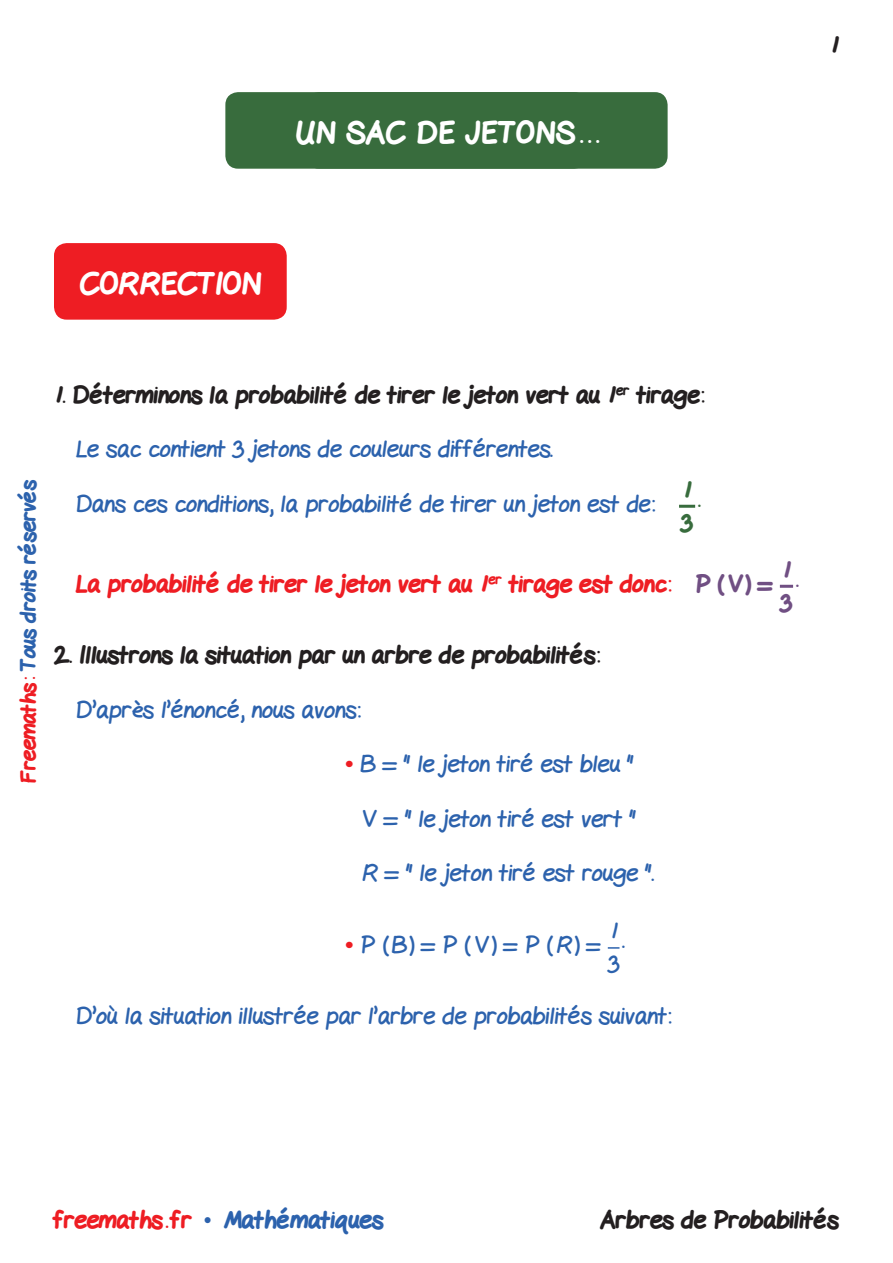
<style>
.page{position:relative;width:893px;height:1263px;background:#fff}
.page>*{position:absolute;margin:0;border:0;box-sizing:border-box;transform-origin:0 0}
.t1{font:800 30px "Gel Pen";letter-spacing:.02em;color:#fff}
.t2{font:800 30px "Gel Pen";color:#fff}
.t3{font:24px/33px "Gel Pen";color:#2c62ad}
.t4{font:800 24px "Gel Pen";color:#231f20}
.t5{font:800 24px "Gel Pen";color:#ee1d23}
.t6{font:800 24px "Gel Pen";color:#2c62ad}
.t7{font:800 24px/33px "Gel Pen";color:#704f83}
.t8{font:800 24px/33px "Gel Pen";color:#386c3d}
.t9{font:24px "Gel Pen";color:#386c3d}
.t10{font:800 21px "Gel Pen";letter-spacing:-.01em;color:#2c62ad}
.s1{color:#ee1d23}
.s2{color:#704f83}
.s3{font-family:"Times New Roman";font-weight:700;color:#ee1d23}
.s4{font-family:"Times New Roman";font-weight:400}
</style>
<div class="page">
<div style="left:54px;top:243px;width:233px;height:77px;background:#ee1d23;border-radius:13px"></div>
<hr style="left:679px;top:505px;width:16px;height:3px;background:#386c3d">
<svg style="left:780px;top:585px;width:13px;height:3px"></svg>
<svg style="left:608px;top:947px;width:11px;height:2px"></svg>
<div style="left:225px;top:92px;width:443px;height:77px;background:#386c3d;border-radius:13px"></div>
<p class="t2" style="left:406px;top:109px;width:83px">TITRE</p>
<p class="t1" style="left:294px;top:109px;width:307px">UN SAC DE JETONS . . .</p>
<p class="t4" style="left:830px;top:26px;width:10px">1</p>
<p class="t2" style="left:80px;top:260px;width:183px">CORRECTION</p>
<p class="t10" style="left:12px;top:783px;width:305px;rotate:-90deg"><span class="s1">Freemaths:</span> Tous droits réservés</p>
<p class="t4" style="left:54px;top:376px;width:652px">1. Déterminons la probabilité de tirer le jeton vert au 1<sup>er</sup> tirage:</p>
<p class="t3" style="left:75px;top:430px;width:479px">Le sac contient 3 jetons de couleurs différentes.</p>
<p class="t3" style="left:75px;top:485px;width:581px">Dans ces conditions, la probabilité de tirer un jeton est de:</p>
<p class="t8" style="left:681px;top:472px;width:13px">1<br>3</p>
<p class="t9" style="left:698px;top:479px;width:4px">.</p>
<p class="t5" style="left:75px;top:565px;width:699px">La probabilité de tirer le jeton vert au 1<sup>er</sup> tirage est donc: <span class="s2">P (V) =</span></p>
<p class="t7" style="left:781px;top:552px;width:13px">1<br>3</p>
<p class="t7" style="left:796px;top:561px;width:4px">.</p>
<p class="t4" style="left:54px;top:636px;width:547px">2. Illustrons la situation par un arbre de probabilités:</p>
<p class="t3" style="left:75px;top:690px;width:287px">D’après l’énoncé, nous avons:</p>
<p class="t3" style="left:345px;top:745px;width:290px"><span class="s3">•</span> B = " le jeton tiré est bleu "</p>
<p class="t3" style="left:362px;top:799px;width:276px">V = " le jeton tiré est vert "</p>
<p class="t3" style="left:362px;top:854px;width:294px">R = " le jeton tiré est rouge ".</p>
<p class="t3" style="left:345px;top:925px;width:257px"><span class="s3">•</span> P (B) = P (V) = P (R) =</p>
<p class="t3" style="left:608px;top:912px;width:13px">1<br>3</p>
<p class="t6" style="left:622px;top:921px;width:4px">.</p>
<p class="t3" style="left:75px;top:997px;width:597px">D’où la situation illustrée par l’arbre de probabilités suivant:</p>
<p class="t6" style="left:54px;top:1201px;width:331px"><span class="s1">freemaths . fr</span> <span class="s4">•</span> Mathématiques</p>
<p class="t4" style="left:600px;top:1201px;width:240px">Arbres de Probabilités</p>
</div>
